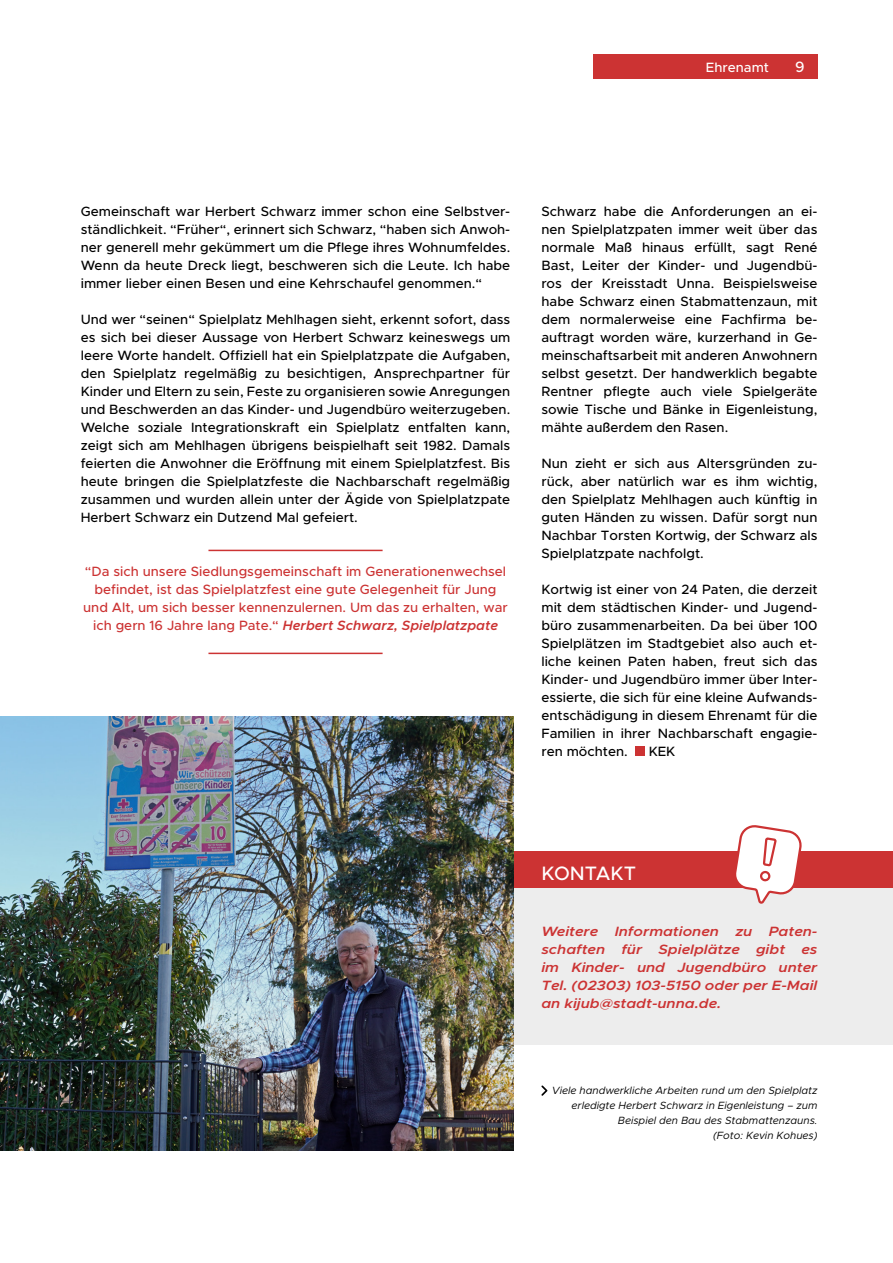
<style>
.page{position:relative;width:893px;height:1263px;background:#fff}
.page>*{position:absolute;margin:0;border:0;box-sizing:border-box;transform-origin:0 0}
.t1{font:500 19.5px "Metropolis";color:#fff}
.t2{font:500 15px "Metropolis";color:#fff}
.t3{font:500 13.5px/18px "Metropolis";color:#000;text-align:justify}
.t4{font:500 13.5px/18px "Metropolis";color:#c33;text-align:center}
.t5{font:italic 600 13.5px/18px "Metropolis";color:#c33;text-align:justify;scale:1.11 1}
.t6{font:500 13.5px "Metropolis";color:#fff}
.t7{font:italic 10.5px/15px "Metropolis";color:#000;text-align:right}
.s1{font-weight:600;font-style:italic}
</style>
<div class="page">
<div style="left:593px;top:54px;width:224px;height:25px;background:#c33"></div>
<div style="left:412px;top:887px;width:481px;height:157px;background:#ededed"></div>
<div style="left:412px;top:852px;width:481px;height:36px;background:#c33"></div>
<img style="left:0;top:717px;width:513px;height:433px">
<div style="left:635px;top:747px;width:10px;height:9px;background:#c33"></div>
<svg style="left:541px;top:1085px;width:6px;height:11px"></svg>
<svg style="left:731px;top:825px;width:73px;height:79px"></svg>
<hr style="left:208px;top:550px;width:175px;height:1px;background:#c33">
<hr style="left:208px;top:653px;width:175px;height:1px;background:#c33">
<p class="t6" style="left:706px;top:59px;width:65px">Ehrenamt</p>
<p class="t2" style="left:795px;top:57px;width:11px">9</p>
<p class="t3" style="left:81px;top:202px;width:431px">Gemeinschaft war Herbert Schwarz immer schon eine Selbstver&shy;ständlichkeit. “Früher“, erinnert sich Schwarz, “haben sich Anwoh&shy;ner generell mehr gekümmert um die Pflege ihres Wohnumfeldes.<br>Wenn da heute Dreck liegt, beschweren sich die Leute. Ich habe immer lieber einen Besen und eine Kehrschaufel genommen.“</p>
<p class="t3" style="left:81px;top:310px;width:431px">Und wer “seinen“ Spielplatz Mehlhagen sieht, erkennt sofort, dass es sich bei dieser Aussage von Herbert Schwarz keineswegs um leere Worte handelt. Offiziell hat ein Spielplatzpate die Aufgaben, den Spielplatz regelmäßig zu besichtigen, Ansprechpartner für Kinder und Eltern zu sein, Feste zu organisieren sowie Anregungen und Beschwerden an das Kinder- und Jugendbüro weiterzugeben.<br>Welche soziale Integrationskraft ein Spielplatz entfalten kann, zeigt sich am Mehlhagen übrigens beispielhaft seit 1982. Damals feierten die Anwohner die Eröffnung mit einem Spielplatzfest. Bis heute bringen die Spielplatzfeste die Nachbarschaft regelmäßig zusammen und wurden allein unter der Ägide von Spielplatzpate Herbert Schwarz ein Dutzend Mal gefeiert.</p>
<p class="t4" style="left:83px;top:562px;width:426px">“Da sich unsere Siedlungsgemeinschaft im Generationenwechsel befindet, ist das Spielplatzfest eine gute Gelegenheit für Jung und Alt, um sich besser kennenzulernen. Um das zu erhalten, war ich gern 16 Jahre lang Pate.“ <span class="s1">Herbert Schwarz, Spielplatzpate</span></p>
<p class="t3" style="left:541px;top:202px;width:278px">Schwarz habe die Anforderungen an ei&shy;nen Spielplatzpaten immer weit über das normale Maß hinaus erfüllt, sagt René Bast, Leiter der Kinder- und Jugendbü&shy;ros der Kreisstadt Unna. Beispielsweise habe Schwarz einen Stabmattenzaun, mit dem normalerweise eine Fachfirma be&shy;auftragt worden wäre, kurzerhand in Ge&shy;meinschaftsarbeit mit anderen Anwohnern selbst gesetzt. Der handwerklich begabte Rentner pflegte auch viele Spielgeräte sowie Tische und Bänke in Eigenleistung, mähte außerdem den Rasen.</p>
<p class="t3" style="left:541px;top:454px;width:278px">Nun zieht er sich aus Altersgründen zu&shy;rück, aber natürlich war es ihm wichtig, den Spielplatz Mehlhagen auch künftig in guten Händen zu wissen. Dafür sorgt nun Nachbar Torsten Kortwig, der Schwarz als Spielplatzpate nachfolgt.</p>
<p class="t3" style="left:541px;top:580px;width:278px">Kortwig ist einer von 24 Paten, die derzeit mit dem städtischen Kinder- und Jugend&shy;büro zusammenarbeiten. Da bei über 100<br>Spielplätzen im Stadtgebiet also auch et&shy;liche keinen Paten haben, freut sich das Kinder- und Jugendbüro immer über Inter&shy;essierte, die sich für eine kleine Aufwands&shy;entschädigung in diesem Ehrenamt für die Familien in ihrer Nachbarschaft engagie&shy;ren möchten.</p>
<p class="t3" style="left:649px;top:742px;width:28px">KEK</p>
<h1 class="t1" style="left:541px;top:861px;width:96px">KONTAKT</h1>
<p class="t5" style="left:541px;top:922px;width:250px">Weitere Informationen zu Paten&shy;schaften für Spielplätze gibt es im Kinder- und Jugendbüro unter Tel. (02303) 103-5150 oder per E-Mail an kijub@stadt-unna.de.</p>
<p class="t7" style="left:552px;top:1083px;width:267px">Viele handwerkliche Arbeiten rund um den Spielplatz erledigte Herbert Schwarz in Eigenleistung – zum Beispiel den Bau des Stabmattenzauns.<br>(Foto: Kevin Kohues)</p>
</div>
